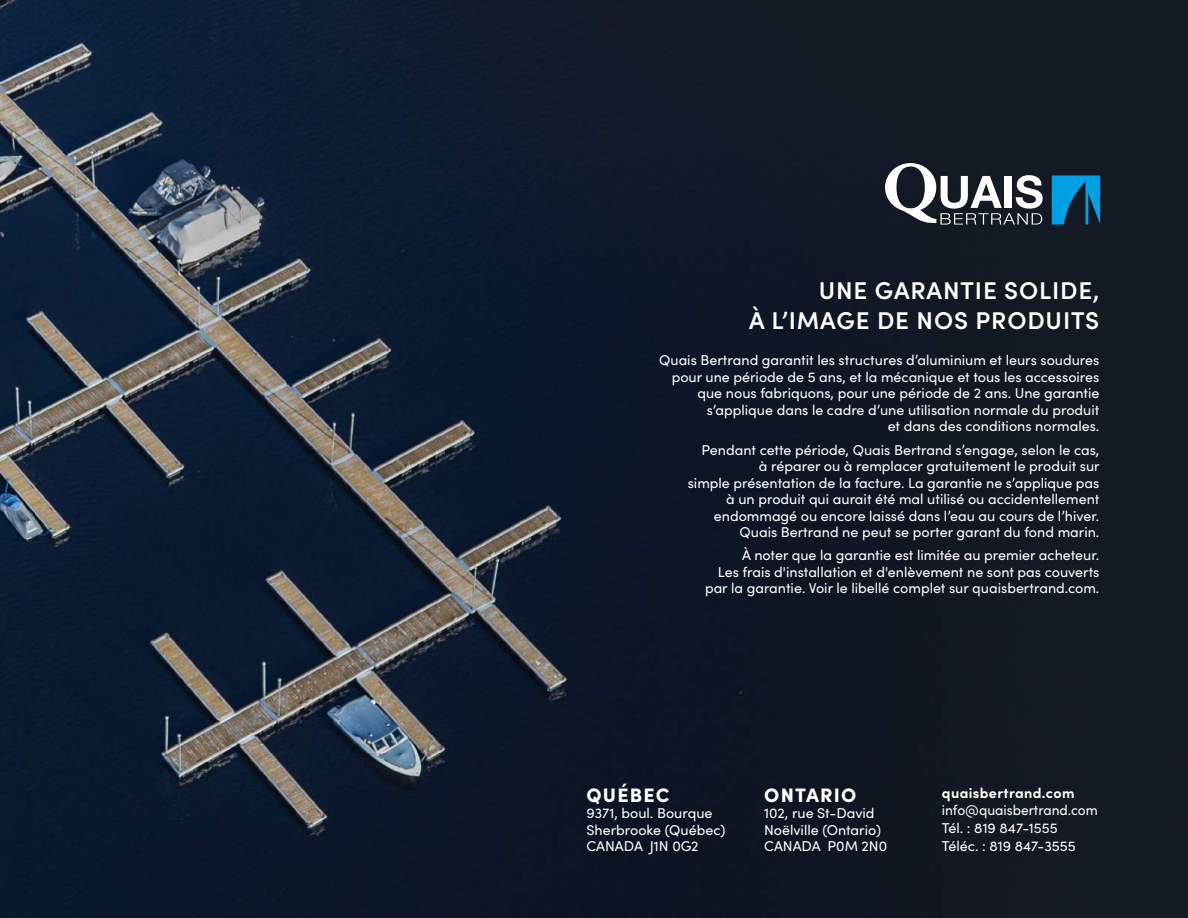
<style>
.page{position:relative;width:1188px;height:918px;background:#fff}
.page>*{position:absolute;margin:0;border:0;box-sizing:border-box;transform-origin:0 0}
.t1{font:600 24.3px/29.1px "Sofia Pro";letter-spacing:.035em;color:#fff;text-align:right}
.t2{font:900 19.5px "Sofia Pro";letter-spacing:.06em;color:#fff}
.t3{font:14.25px/16.5px "Sofia Pro";color:#fff;text-align:right}
.t4{font:14.25px/17.7px "Sofia Pro";color:#fff;scale:.96 1}
.t5{font:700 14.25px "Sofia Pro";letter-spacing:.025em;color:#fff}
</style>
<div class="page">
<img style="left:0;top:0;width:1188px;height:918px">
<svg style="left:885px;top:163px;width:158px;height:62px"></svg>
<svg style="left:1052px;top:176px;width:48px;height:49px;background:#0673a3"></svg>
<h1 class="t1" style="left:749px;top:275px;width:352px">UNE GARANTIE SOLIDE,<br>À L’IMAGE DE NOS PRODUITS</h1>
<p class="t3" style="left:659px;top:351px;width:442px">Quais Bertrand garantit les structures d’aluminium et leurs soudures pour une période de 5 ans, et la mécanique et tous les accessoires que nous fabriquons, pour une période de 2 ans. Une garantie s’applique dans le cadre d’une utilisation normale du produit<br>et dans des conditions normales.</p>
<p class="t3" style="left:688px;top:441px;width:414px">Pendant cette période, Quais Bertrand s’engage, selon le cas,<br>à réparer ou à remplacer gratuitement le produit sur<br>simple présentation de la facture. La garantie ne s’applique pas à un produit qui aurait été mal utilisé ou accidentellement endommagé ou encore laissé dans l’eau au cours de l’hiver.<br>Quais Bertrand ne peut se porter garant du fond marin.</p>
<p class="t3" style="left:705px;top:546px;width:396px">À noter que la garantie est limitée au premier acheteur.<br>Les frais d'installation et d'enlèvement ne sont pas couverts par la garantie. Voir le libellé complet sur quaisbertrand.com.</p>
<h2 class="t2" style="left:587px;top:779px;width:84px">QUÉBEC</h2>
<p class="t3" style="left:586px;top:804px;width:141px;text-align:left">9371, boul. Bourque<br>Sherbrooke (Québec)<br>CANADA J1N 0G2</p>
<h2 class="t2" style="left:764px;top:779px;width:94px">ONTARIO</h2>
<p class="t3" style="left:764px;top:804px;width:125px;text-align:left">102, rue St-David<br>Noëlville (Ontario)<br>CANADA P0M 2N0</p>
<p class="t5" style="left:942px;top:782px;width:134px">quaisbertrand.com</p>
<p class="t4" style="left:942px;top:801px;width:164px">info@quaisbertrand.com<br>Tél. : 819 847-1555<br>Téléc. : 819 847-3555</p>
</div>
